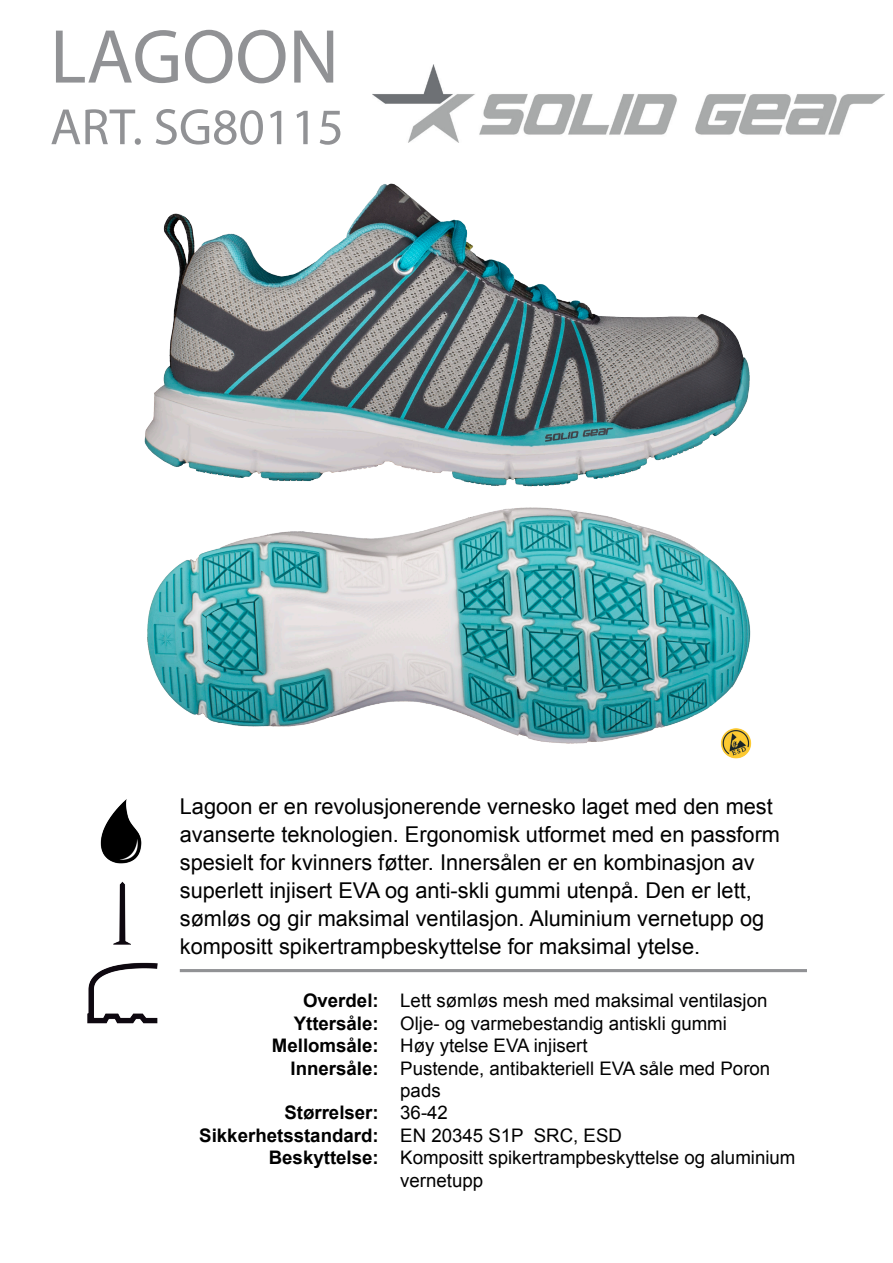
<style>
.page{position:relative;width:893px;height:1263px;background:#fff}
.page>*{position:absolute;margin:0;border:0;box-sizing:border-box;transform-origin:0 0}
.t1{font:77.1px "Myriad Pro";color:#919295}
.t2{font:51.3px "Myriad Pro";color:#919295}
.bröd{font:21.75px/28px "Arial";color:#000}
.bröd-2{font:18.6px/22.4px "Arial";color:#000}
.bröd-3{font:700 18.6px "Arial";color:#000}
</style>
<div class="page">
<img style="left:372px;top:64px;width:512px;height:79px">
<img style="left:100px;top:799px;width:41px;height:64px">
<img style="left:87px;top:962px;width:71px;height:62px">
<img style="left:114px;top:881px;width:16px;height:64px">
<hr style="left:180px;top:969px;width:627px;height:3px;background:#919295">
<img style="left:144px;top:183px;width:606px;height:304px">
<img style="left:147px;top:507px;width:605px;height:252px">
<p class="t1" style="left:50px;top:9px;width:290px">LAGOON</p>
<p class="t2" style="left:50px;top:95px;width:295px">ART. SG80115</p>
<p class="bröd" style="left:180px;top:792px;width:602px">Lagoon er en revolusjonerende vernesko laget med den mest avanserte teknologien. Ergonomisk utformet med en passform spesielt for kvinners føtter. Innersålen er en kombinasjon av superlett injisert EVA og anti-skli gummi utenpå. Den er lett, sømløs og gir maksimal ventilasjon. Aluminium vernetupp og kompositt spikertrampbeskyttelse for maksimal ytelse.</p>
<p class="bröd-3" style="left:303px;top:988px;width:77px">Overdel:</p>
<p class="bröd-3" style="left:294px;top:1011px;width:87px">Yttersåle:</p>
<p class="bröd-3" style="left:272px;top:1033px;width:108px">Mellomsåle:</p>
<p class="bröd-3" style="left:291px;top:1056px;width:90px">Innersåle:</p>
<p class="bröd-3" style="left:284px;top:1100px;width:96px">Størrelser:</p>
<p class="bröd-3" style="left:199px;top:1123px;width:181px">Sikkerhetsstandard:</p>
<p class="bröd-3" style="left:269px;top:1145px;width:111px">Beskyttelse:</p>
<p class="bröd-2" style="left:400px;top:990px;width:369px">Lett sømløs mesh med maksimal ventilasjon</p>
<p class="bröd-2" style="left:400px;top:1012px;width:328px">Olje- og varmebestandig antiskli gummi</p>
<p class="bröd-2" style="left:400px;top:1035px;width:189px">Høy ytelse EVA injisert</p>
<p class="bröd-2" style="left:400px;top:1057px;width:372px">Pustende, antibakteriell EVA såle med Poron pads</p>
<p class="bröd-2" style="left:400px;top:1102px;width:49px">36-42</p>
<p class="bröd-2" style="left:400px;top:1124px;width:223px">EN 20345 S1P SRC, ESD</p>
<p class="bröd-2" style="left:400px;top:1147px;width:397px">Kompositt spikertrampbeskyttelse og aluminium vernetupp</p>
</div>
